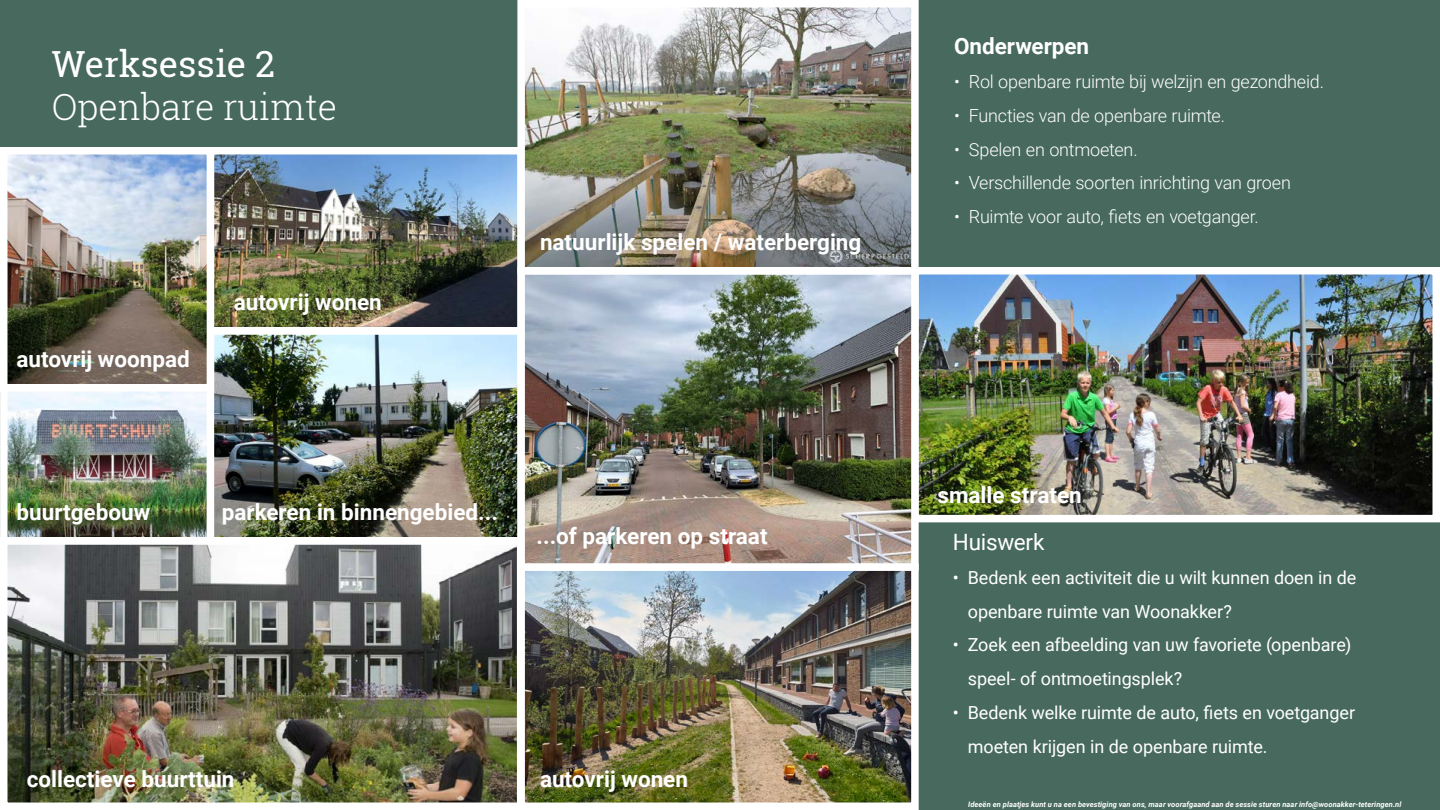
<style>
.page{position:relative;width:1440px;height:810px;background:#47695e}
.page>*{position:absolute;margin:0;border:0;box-sizing:border-box;transform-origin:0 0}
.t1{font:300 36px "Roboto Slab";color:#fff}
.t2{font:36px "Roboto Slab";color:#fff}
.t3{font:700 22.5px "Roboto";color:#fff}
.t4{font:22.5px "Roboto";letter-spacing:-.01em;color:#fff}
.t5{font:18px/33.8px "Roboto";letter-spacing:-.005em;color:#fff}
.t6{font:300 18px "Roboto";letter-spacing:-.01em;color:#fff}
.t7{font:italic 700 7.5px "Roboto";letter-spacing:.01em;color:#fff}
</style>
<div class="page">
<img style="left:9px;top:546px;width:506px;height:255px">
<div style="left:0;top:537px;width:524px;height:273px;border:8px solid #fff"></div>
<img style="left:920px;top:276px;width:511px;height:237px">
<div style="left:911px;top:267px;width:529px;height:255px;border:8px solid #fff"></div>
<img style="left:216px;top:336px;width:300px;height:199px">
<div style="left:207px;top:327px;width:318px;height:217px;border:8px solid #fff"></div>
<img style="left:216px;top:156px;width:300px;height:169px">
<div style="left:207px;top:147px;width:318px;height:187px;border:8px solid #fff"></div>
<img style="left:526px;top:276px;width:384px;height:525px">
<div style="left:517px;top:563px;width:402px;height:247px;border:8px solid #fff"></div>
<img style="left:9px;top:156px;width:196px;height:227px">
<div style="left:0;top:147px;width:214px;height:245px;border:8px solid #fff"></div>
<div style="left:517px;top:267px;width:402px;height:304px;border:8px solid #fff"></div>
<img style="left:526px;top:9px;width:384px;height:256px">
<div style="left:517px;top:0;width:402px;height:274px;border:8px solid #fff"></div>
<img style="left:9px;top:393px;width:196px;height:142px">
<div style="left:0;top:384px;width:214px;height:160px;border:8px solid #fff"></div>
<h1 class="t2" style="left:52px;top:39px;width:225px">Werksessie 2</h1>
<h1 class="t1" style="left:52px;top:82px;width:287px">Openbare ruimte</h1>
<p class="t3" style="left:17px;top:343px;width:175px">autovrij woonpad</p>
<p class="t3" style="left:234px;top:286px;width:150px">autovrij wonen</p>
<p class="t3" style="left:540px;top:226px;width:323px">natuurlijk spelen / waterberging</p>
<p class="t3" style="left:17px;top:496px;width:135px">buurtgebouw</p>
<p class="t3" style="left:222px;top:496px;width:278px">parkeren in binnengebied...</p>
<p class="t3" style="left:537px;top:520px;width:233px">...of parkeren op straat</p>
<p class="t3" style="left:27px;top:764px;width:209px">collectieve buurttuin</p>
<p class="t3" style="left:540px;top:764px;width:150px">autovrij wonen</p>
<p class="t3" style="left:954px;top:31px;width:137px">Onderwerpen</p>
<p class="t6" style="left:954px;top:69px;width:372px">• Rol openbare ruimte bij welzijn en gezondheid.</p>
<p class="t6" style="left:954px;top:103px;width:272px">• Functies van de openbare ruimte.</p>
<p class="t6" style="left:954px;top:137px;width:185px">• Spelen en ontmoeten.</p>
<p class="t6" style="left:954px;top:170px;width:338px">• Verschillende soorten inrichting van groen</p>
<p class="t6" style="left:954px;top:204px;width:306px">• Ruimte voor auto, fiets en voetganger.</p>
<p class="t3" style="left:938px;top:479px;width:146px">smalle straten</p>
<p class="t4" style="left:953px;top:526px;width:93px">Huiswerk</p>
<p class="t5" style="left:968px;top:560px;width:390px;text-indent:-15px">• Bedenk een activiteit die u wilt kunnen doen in de openbare ruimte van Woonakker?</p>
<p class="t5" style="left:968px;top:627px;width:385px;text-indent:-15px">• Zoek een afbeelding van uw favoriete (openbare) speel- of ontmoetingsplek?</p>
<p class="t5" style="left:968px;top:695px;width:389px;text-indent:-15px">• Bedenk welke ruimte de auto, fiets en voetganger moeten krijgen in de openbare ruimte.</p>
<p class="t7" style="left:968px;top:799px;width:435px">Ideeën en plaatjes kunt u na een bevestiging van ons, maar voorafgaand aan de sessie sturen naar info@woonakker-teteringen.nl</p>
</div>
